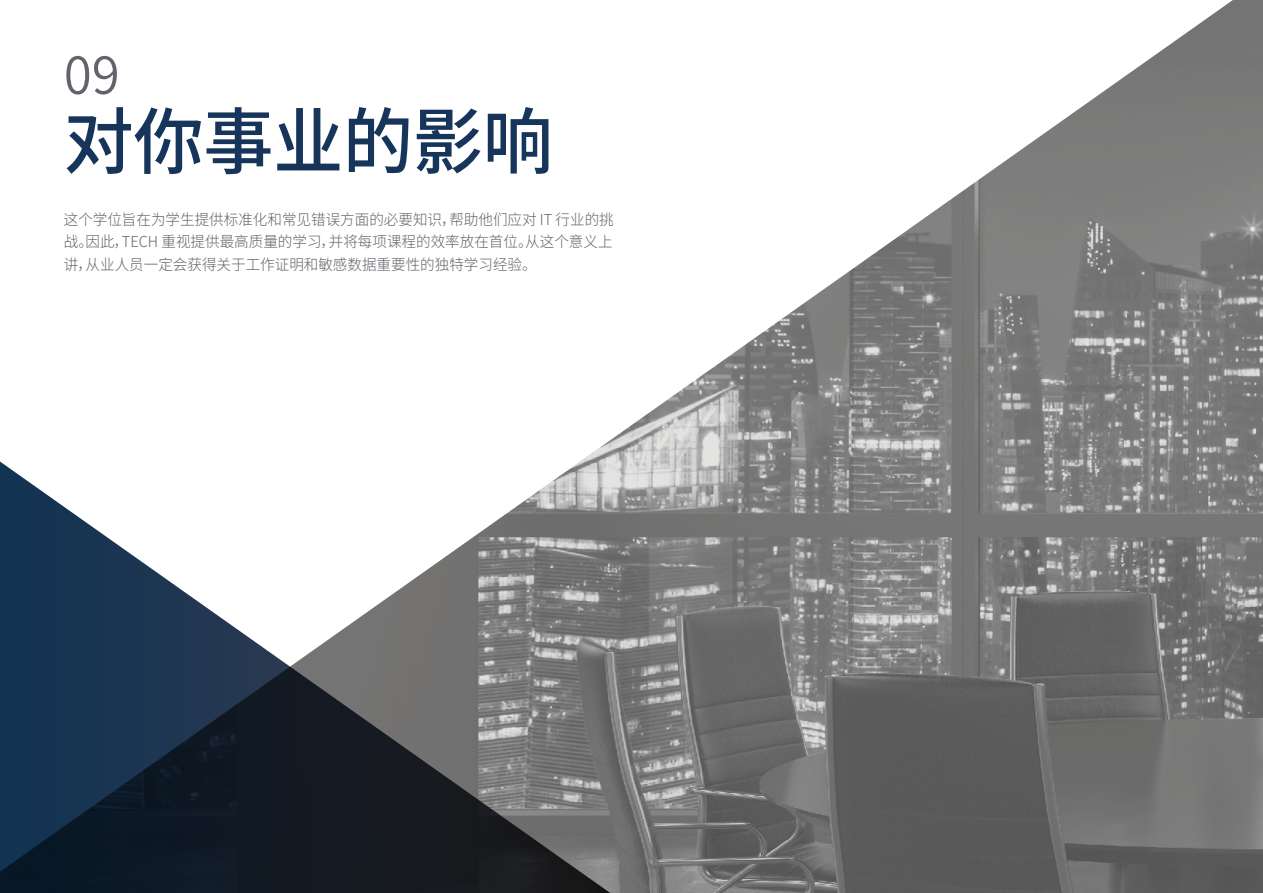
<style>
.page{position:relative;width:1263px;height:893px;background:#fff}
.page>*{position:absolute;margin:0;border:0;box-sizing:border-box;transform-origin:0 0}
.t1{font:500 72px "Source Han Sans CN";color:#17355b}
.t2{font:52.5px "Source Han Sans CN";color:#61646a}
.t3{font:300 15px/22.5px "Source Han Sans CN";color:#61646a;text-align:justify}
</style>
<div class="page">
<img style="left:602px;top:0;width:661px;height:893px">
<svg style="left:0;top:446px;width:640px;height:447px"></svg>
<h2 class="t2" style="left:64px;top:45px;width:57px">09</h2>
<h1 class="t1" style="left:64px;top:101px;width:490px">对你事业的影响</h1>
<p class="t3" style="left:64px;top:208px;width:551px">这个学位旨在为学生提供标准化和常见错误方面的必要知识，帮助他们应对 IT 行业的挑战。因此，TECH 重视提供最高质量的学习，并将每项课程的效率放在首位。从这个意义上讲，从业人员一定会获得关于工作证明和敏感数据重要性的独特学习经验。</p>
</div>
